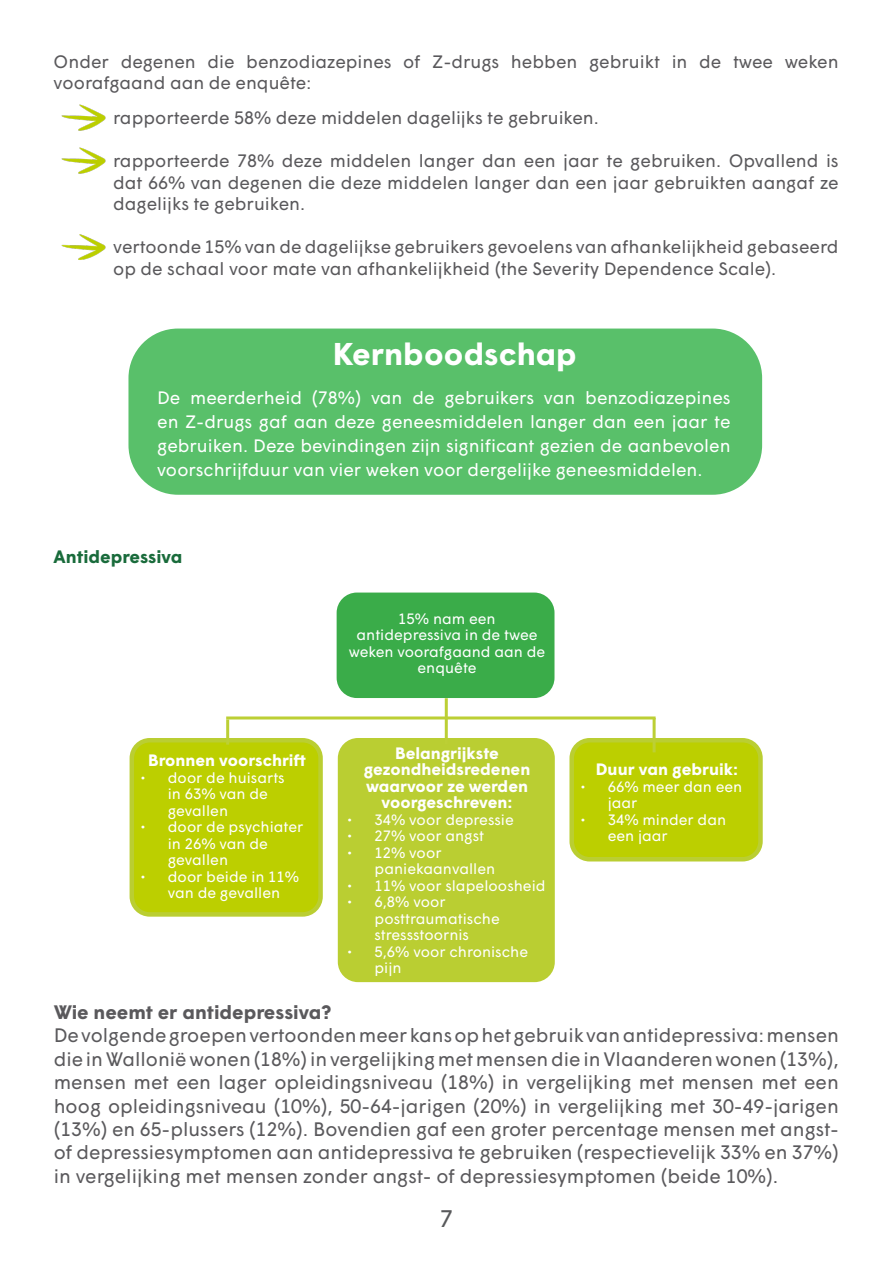
<style>
.page{position:relative;width:893px;height:1263px;background:#fff}
.page>*{position:absolute;margin:0;border:0;box-sizing:border-box;transform-origin:0 0}
.t1{font:700 31.5px "Wigrum";color:#fff}
.t2{font:24px "Wigrum";color:#58595b}
.t3{font:19.5px/23.4px "Wigrum";color:#5a595c;text-align:justify}
.t4{font:700 19.5px "Wigrum";color:#5a595c}
.t5{font:18px/21.6px "Wigrum";color:#5a595c}
.t6{font:18px/24px "Wigrum";color:#fff;text-align:justify}
.t7{font:700 18px "Wigrum";color:#196b3b}
.t8{font:700 16.5px/16.5px "Wigrum";color:#fff;text-align:center}
.t9{font:15px/16.5px "Wigrum";color:#fff}
</style>
<div class="page">
<div style="left:128px;top:329px;width:634px;height:166px;background:#59c06a;border-radius:50px"></div>
<img style="left:61px;top:104px;width:45px;height:27px">
<img style="left:61px;top:147px;width:45px;height:27px">
<img style="left:61px;top:234px;width:45px;height:26px">
<div style="left:339px;top:595px;width:213px;height:101px;background:#3aac49;border-radius:18px"></div>
<div style="left:337px;top:592px;width:217px;height:106px;border:4px solid #3aac49;border-radius:18px"></div>
<div style="left:340px;top:740px;width:213px;height:240px;background:#bace32;border-radius:18px"></div>
<div style="left:338px;top:738px;width:217px;height:244px;border:4px solid #bace32;border-radius:18px"></div>
<div style="left:132px;top:740px;width:189px;height:174px;background:#bccf00;border-radius:18px"></div>
<div style="left:130px;top:738px;width:193px;height:179px;border:4px solid #bace32;border-radius:18px"></div>
<hr style="left:226px;top:716px;width:430px;height:3px;background:#bccf35">
<hr style="left:226px;top:719px;width:3px;height:26px;background:#bccf35">
<hr style="left:445px;top:698px;width:3px;height:46px;background:#bccf35">
<div style="left:572px;top:740px;width:188px;height:119px;background:#bccf00;border-radius:18px"></div>
<div style="left:569px;top:738px;width:194px;height:123px;border:4px solid #bace32;border-radius:18px"></div>
<hr style="left:653px;top:718px;width:3px;height:34px;background:#bccf35">
<p class="t5" style="left:54px;top:49px;width:786px">Onder degenen die benzodiazepines of Z-drugs hebben gebruikt in de twee weken voorafgaand aan de enquête:</p>
<p class="t5" style="left:113px;top:105px;width:487px">rapporteerde 58% deze middelen dagelijks te gebruiken.</p>
<p class="t5" style="left:113px;top:149px;width:727px;text-align:justify">rapporteerde 78% deze middelen langer dan een jaar te gebruiken. Opvallend is dat 66% van degenen die deze middelen langer dan een jaar gebruikten aangaf ze dagelijks te gebruiken.</p>
<p class="t5" style="left:113px;top:235px;width:727px">vertoonde 15% van de dagelijkse gebruikers gevoelens van afhankelijkheid gebaseerd op de schaal voor mate van afhankelijkheid (the Severity Dependence Scale).</p>
<p class="t1" style="left:333px;top:330px;width:245px">Kernboodschap</p>
<p class="t6" style="left:157px;top:384px;width:575px">De meerderheid (78%) van de gebruikers van benzodiazepines en Z-drugs gaf aan deze geneesmiddelen langer dan een jaar te gebruiken. Deze bevindingen zijn significant gezien de aanbevolen voorschrijfduur van vier weken voor dergelijke geneesmiddelen.</p>
<p class="t7" style="left:54px;top:543px;width:130px">Antidepressiva</p>
<p class="t8" style="left:148px;top:751px;width:159px">Bronnen voorschrift</p>
<p class="t9" style="left:168px;top:768px;width:118px;text-indent:-27px">• door de huisarts in 63% van de gevallen</p>
<p class="t9" style="left:168px;top:818px;width:137px;text-indent:-27px">• door de psychiater in 26% van de gevallen</p>
<p class="t9" style="left:141px;top:867px;width:160px;text-align:center">• door beide in 11% van de gevallen</p>
<p class="t9" style="left:349px;top:609px;width:198px;text-align:center">15% nam een antidepressiva in de twee weken voorafgaand aan de enquête</p>
<p class="t8" style="left:364px;top:743px;width:168px">Belangrijkste gezondheidsredenen waarvoor ze werden voorgeschreven:</p>
<p class="t9" style="left:347px;top:810px;width:168px">• 34% voor depressie</p>
<p class="t9" style="left:347px;top:827px;width:138px">• 27% voor angst</p>
<p class="t9" style="left:374px;top:843px;width:122px;text-indent:-27px">• 12% voor paniekaanvallen</p>
<p class="t9" style="left:347px;top:876px;width:200px">• 11% voor slapeloosheid</p>
<p class="t9" style="left:374px;top:893px;width:127px;text-indent:-27px">• 6,8% voor posttraumatische stressstoornis</p>
<p class="t9" style="left:374px;top:942px;width:155px;text-indent:-27px">• 5,6% voor chronische pijn</p>
<p class="t8" style="left:596px;top:760px;width:144px">Duur van gebruik:</p>
<p class="t9" style="left:608px;top:777px;width:136px;text-indent:-27px">• 66% meer dan een jaar</p>
<p class="t9" style="left:608px;top:810px;width:120px;text-indent:-27px">• 34% minder dan een jaar</p>
<p class="t4" style="left:54px;top:997px;width:279px">Wie neemt er antidepressiva?</p>
<p class="t3" style="left:54px;top:1022px;width:787px">De volgende groepen vertoonden meer kans op het gebruik van antidepressiva: mensen die in Wallonië wonen (18%) in vergelijking met mensen die in Vlaanderen wonen (13%), mensen met een lager opleidingsniveau (18%) in vergelijking met mensen met een hoog opleidingsniveau (10%), 50-64-jarigen (20%) in vergelijking met 30-49-jarigen (13%) en 65-plussers (12%). Bovendien gaf een groter percentage mensen met angst&shy;of depressiesymptomen aan antidepressiva te gebruiken (respectievelijk 33% en 37%) in vergelijking met mensen zonder angst- of depressiesymptomen (beide 10%).</p>
<p class="t2" style="left:440px;top:1200px;width:15px">7</p>
</div>
